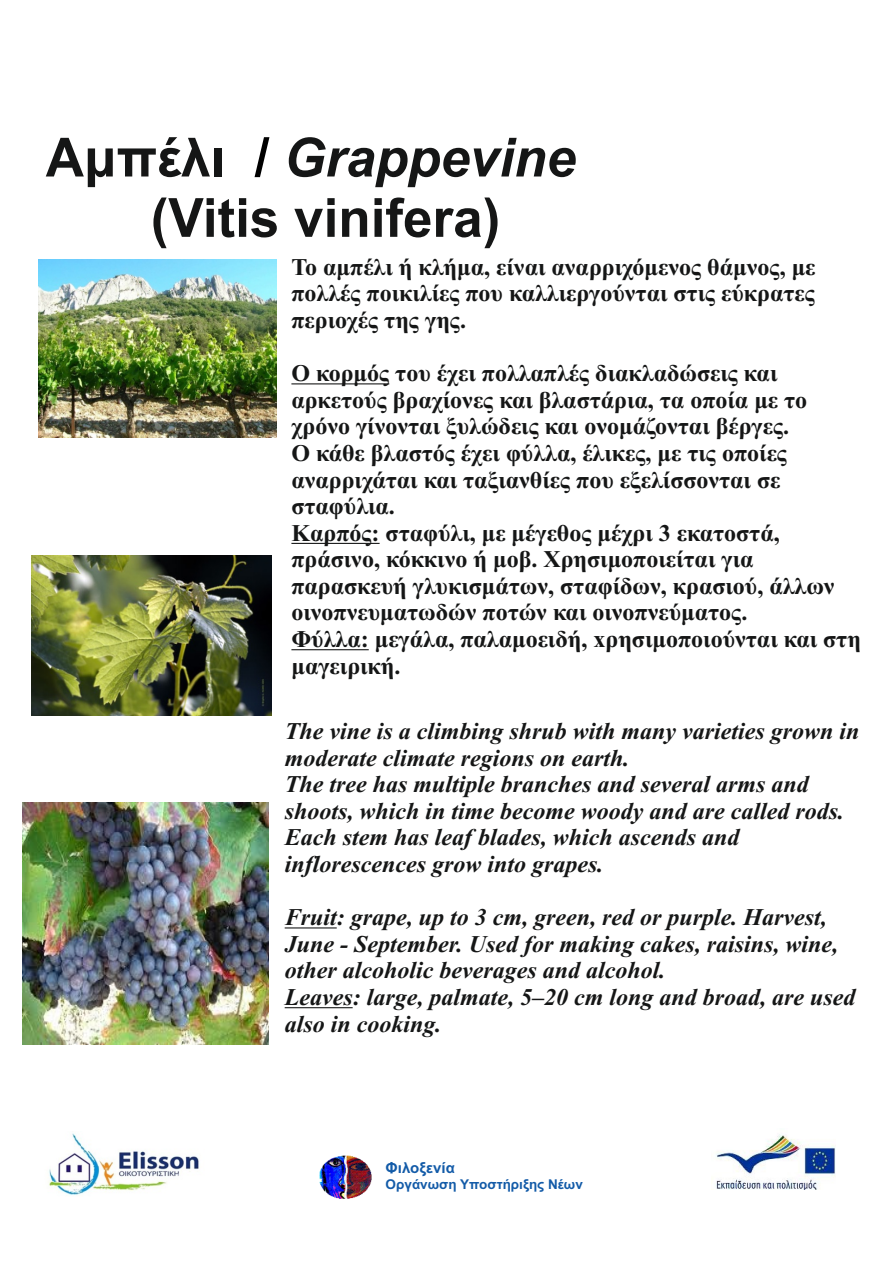
<style>
.page{position:relative;width:893px;height:1263px;background:#fff}
.page>*{position:absolute;margin:0;border:0;box-sizing:border-box;transform-origin:0 0}
.t1{font:700 54px/60.3px "Arial";color:#151616;text-align:center}
.t2{font:700 24px/26.5px "Times New Roman";color:#151616;text-align:justify}
.t3{font:italic 700 24px/26.5px "Times New Roman";color:#151616}
.t4{font:700 15px "Arial";color:#135ba8}
.t5{font:700 13.5px "Arial";color:#135ba8}
.s1{color:#000}
.s2{font-style:italic}
</style>
<div class="page">
<img style="left:716px;top:1134px;width:119px;height:55px">
<img style="left:319px;top:1156px;width:53px;height:43px">
<img style="left:49px;top:1133px;width:150px;height:62px">
<hr style="left:285px;top:927px;width:52px;height:1px;background:#151616">
<hr style="left:285px;top:1007px;width:68px;height:1px;background:#151616">
<hr style="left:291px;top:383px;width:98px;height:1px;background:#151616">
<hr style="left:291px;top:543px;width:89px;height:1px;background:#151616">
<hr style="left:291px;top:649px;width:78px;height:1px;background:#151616">
<img style="left:23px;top:802px;width:246px;height:242px">
<img style="left:31px;top:555px;width:241px;height:160px">
<img style="left:39px;top:259px;width:238px;height:179px">
<h1 class="t1" style="left:46px;top:132px;width:531px">Αμπέλι <span class="s1">/</span> <span class="s2">Grappevine </span>(Vitis vinifera)</h1>
<p class="t2" style="left:291px;top:256px;width:526px">Το αμπέλι ή κλήμα, είναι αναρριχόμενος θάμνος, με πολλές ποικιλίες που καλλιεργούνται στις εύκρατες περιοχές της γης.</p>
<p class="t2" style="left:291px;top:362px;width:571px;text-align:left">Ο κορμός του έχει πολλαπλές διακλαδώσεις και αρκετούς βραχίονες και βλαστάρια, τα οποία με το χρόνο γίνονται ξυλώδεις και ονομάζονται βέργες.<br>Ο κάθε βλαστός έχει φύλλα, έλικες, με τις οποίες αναρριχάται και ταξιανθίες που εξελίσσονται σε σταφύλια.<br>Kαρπός: σταφύλι, με μέγεθος μέχρι 3 εκατοστά, πράσινο, κόκκινο ή μοβ. Χρησιμοποιείται για παρασκευή γλυκισμάτων, σταφίδων, κρασιού, άλλων οινοπνευματωδών ποτών και οινοπνεύματος.<br>Φύλλα: μεγάλα, παλαμοειδή, xρησιμοποιούνται και στη μαγειρική.</p>
<p class="t3" style="left:285px;top:720px;width:576px">The vine is a climbing shrub with many varieties grown in moderate climate regions on earth.<br>The tree has multiple branches and several arms and shoots, which in time become woody and are called rods.<br>Each stem has leaf blades, which ascends and inflorescences grow into grapes.</p>
<p class="t3" style="left:285px;top:906px;width:572px">Fruit: grape, up to 3 cm, green, red or purple. Harvest, June - September. Used for making cakes, raisins, wine, other alcoholic beverages and alcohol.<br>Leaves: large, palmate, 5–20 cm long and broad, are used also in cooking.</p>
<p class="t4" style="left:386px;top:1162px;width:71px">Φιλοξενία</p>
<p class="t5" style="left:386px;top:1179px;width:199px">Οργάνωση Υποστήριξης Νέων</p>
</div>
